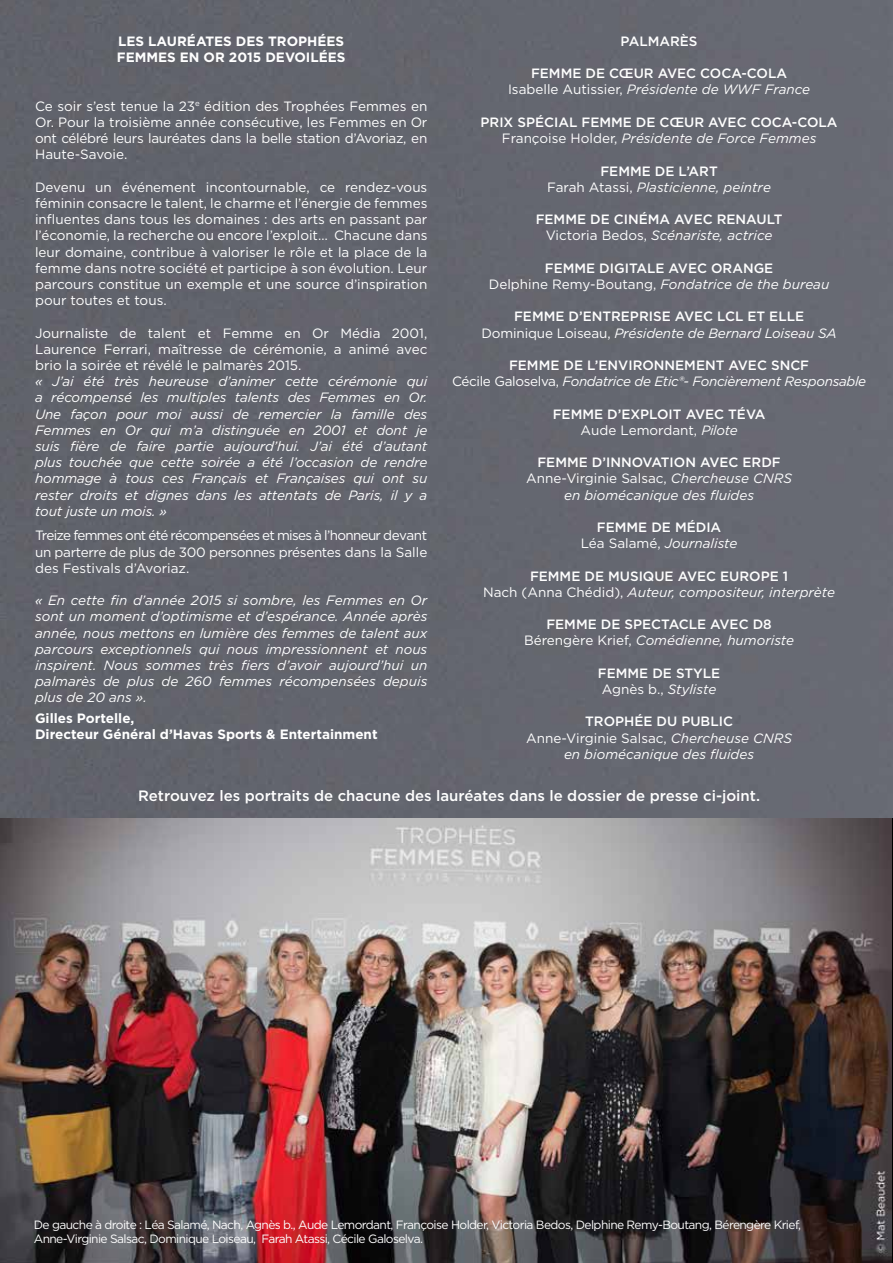
<style>
.page{position:relative;width:893px;height:1263px;background:#fff}
.page>*{position:absolute;margin:0;border:0;box-sizing:border-box;transform-origin:0 0}
.t1{font:500 15px "Gotham";color:#fff}
.t2{font:italic 13.5px/16.2px "Gotham";color:#fff;text-align:center}
.t3{font:13.5px/16.2px "Gotham";color:#fff;text-align:justify}
.t4{font:500 13.5px/16.2px "Gotham";color:#fff;text-align:center}
.t5{font:700 13.5px/16.2px "Gotham";color:#fff}
.t6{font:italic 13.5px/16.2px "Gotham";letter-spacing:-.025em;color:#fff;text-align:center}
.t7{font:12px/14.4px "Gotham";letter-spacing:-.05em;color:#fff}
.s1{font-weight:400}
.s2{font-weight:400;font-style:italic}
.s3{font-weight:500;font-style:normal}
.s4{font-style:normal}
</style>
<div class="page">
<div style="left:0;top:0;width:893px;height:819px;background:#64656f"></div>
<img style="left:0;top:819px;width:892px;height:444px">
<p class="t5" style="left:117px;top:33px;width:230px">LES LAURÉATES DES TROPHÉES<br>FEMMES EN OR 2015 DEVOILÉES</p>
<p class="t3" style="left:35px;top:98px;width:394px">Ce soir s’est tenue la 23<sup>e</sup> édition des Trophées Femmes en Or. Pour la troisième année consécutive, les Femmes en Or ont célébré leurs lauréates dans la belle station d’Avoriaz, en Haute-Savoie.</p>
<p class="t3" style="left:35px;top:179px;width:394px">Devenu un événement incontournable, ce rendez-vous féminin consacre le talent, le charme et l’énergie de femmes influentes dans tous les domaines : des arts en passant par l’économie, la recherche ou encore l’exploit… Chacune dans leur domaine, contribue à valoriser le rôle et la place de la femme dans notre société et participe à son évolution. Leur parcours constitue un exemple et une source d’inspiration pour toutes et tous.</p>
<p class="t3" style="left:35px;top:324px;width:394px">Journaliste de talent et Femme en Or Média 2001, Laurence Ferrari, maîtresse de cérémonie, a animé avec brio la soirée et révélé le palmarès 2015.</p>
<p class="t2" style="left:35px;top:373px;width:394px;text-align:justify">« J’ai été très heureuse d’animer cette cérémonie qui a récompensé les multiples talents des Femmes en Or.<br>Une façon pour moi aussi de remercier la famille des Femmes en Or qui m’a distinguée en 2001 et dont je suis fière de faire partie aujourd’hui. J’ai été d’autant plus touchée que cette soirée a été l’occasion de rendre hommage à tous ces Français et Françaises qui ont su rester droits et dignes dans les attentats de Paris, il y a tout juste un mois. »</p>
<p class="t3" style="left:35px;top:527px;width:394px">Treize femmes ont été récompensées et mises à l’honneur devant un parterre de plus de 300 personnes présentes dans la Salle des Festivals d’Avoriaz.</p>
<p class="t2" style="left:35px;top:592px;width:394px;text-align:justify">« En cette fin d’année 2015 si sombre, les Femmes en Or sont un moment d’optimisme et d’espérance. Année après année, nous mettons en lumière des femmes de talent aux parcours exceptionnels qui nous impressionnent et nous inspirent. Nous sommes très fiers d’avoir aujourd’hui un palmarès de plus de 260 femmes récompensées depuis plus de 20 ans ».</p>
<p class="t5" style="left:35px;top:710px;width:344px">Gilles Portelle,<br>Directeur Général d’Havas Sports &amp; Entertainment</p>
<p class="t4" style="left:621px;top:33px;width:78px">PALMARÈS</p>
<p class="t4" style="left:508px;top:65px;width:304px">FEMME DE CŒUR AVEC COCA-COLA<br><span class="s1">Isabelle Autissier,</span> <span class="s2">Présidente de WWF France</span></p>
<p class="t4" style="left:481px;top:114px;width:359px">PRIX SPÉCIAL FEMME DE CŒUR AVEC COCA-COLA<br><span class="s1">Françoise Holder,</span> <span class="s2">Présidente de Force Femmes</span></p>
<p class="t2" style="left:547px;top:162px;width:225px"><span class="s3">FEMME DE L’ART<br></span><span class="s4">Farah Atassi,</span> Plasticienne, peintre</p>
<p class="t4" style="left:536px;top:211px;width:248px">FEMME DE CINÉMA AVEC RENAULT<br><span class="s1">Victoria Bedos,</span> <span class="s2">Scénariste, actrice</span></p>
<p class="t4" style="left:489px;top:260px;width:342px">FEMME DIGITALE AVEC ORANGE<br><span class="s1">Delphine Remy-Boutang,</span> <span class="s2">Fondatrice de the bureau</span></p>
<p class="t4" style="left:481px;top:308px;width:357px">FEMME D’ENTREPRISE AVEC LCL ET ELLE<br><span class="s1">Dominique Loiseau,</span> <span class="s2">Présidente de Bernard Loiseau SA</span></p>
<p class="t6" style="left:452px;top:357px;width:416px"><span class="s3">FEMME DE L’ENVIRONNEMENT AVEC SNCF<br></span><span class="s4">Cécile Galoselva,</span> Fondatrice de Etic®- Foncièrement Responsable</p>
<p class="t4" style="left:553px;top:405px;width:214px">FEMME D’EXPLOIT AVEC TÉVA<br><span class="s1">Aude Lemordant,</span> <span class="s2">Pilote</span></p>
<p class="t2" style="left:526px;top:454px;width:268px"><span class="s3">FEMME D’INNOVATION AVEC ERDF<br></span><span class="s4">Anne-Virginie Salsac,</span> Chercheuse CNRS en biomécanique des fluides</p>
<p class="t4" style="left:581px;top:519px;width:158px">FEMME DE MÉDIA<br><span class="s1">Léa Salamé,</span> <span class="s2">Journaliste</span></p>
<p class="t2" style="left:483px;top:567px;width:354px"><span class="s3">FEMME DE MUSIQUE AVEC EUROPE 1<br></span><span class="s4">Nach (Anna Chédid),</span> Auteur, compositeur, interprète</p>
<p class="t4" style="left:524px;top:616px;width:272px">FEMME DE SPECTACLE AVEC D8<br><span class="s1">Bérengère Krief,</span> <span class="s2">Comédienne, humoriste</span></p>
<p class="t4" style="left:598px;top:665px;width:124px;text-align:left">FEMME DE STYLE<br><span class="s1">Agnès b.,</span> <span class="s2">Styliste</span></p>
<p class="t2" style="left:526px;top:713px;width:268px"><span class="s3">TROPHÉE DU PUBLIC<br></span><span class="s4">Anne-Virginie Salsac,</span> Chercheuse CNRS en biomécanique des fluides</p>
<p class="t1" style="left:138px;top:786px;width:623px">Retrouvez les portraits de chacune des lauréates dans le dossier de presse ci-joint.</p>
<p class="t7" style="left:34px;top:1217px;width:769px">De gauche à droite : Léa Salamé, Nach, Agnès b., Aude Lemordant, Françoise Holder, Victoria Bedos, Delphine Remy-Boutang, Bérengère Krief,<br>Anne-Virginie Salsac, Dominique Loiseau, Farah Atassi, Cécile Galoselva.</p>
</div>
